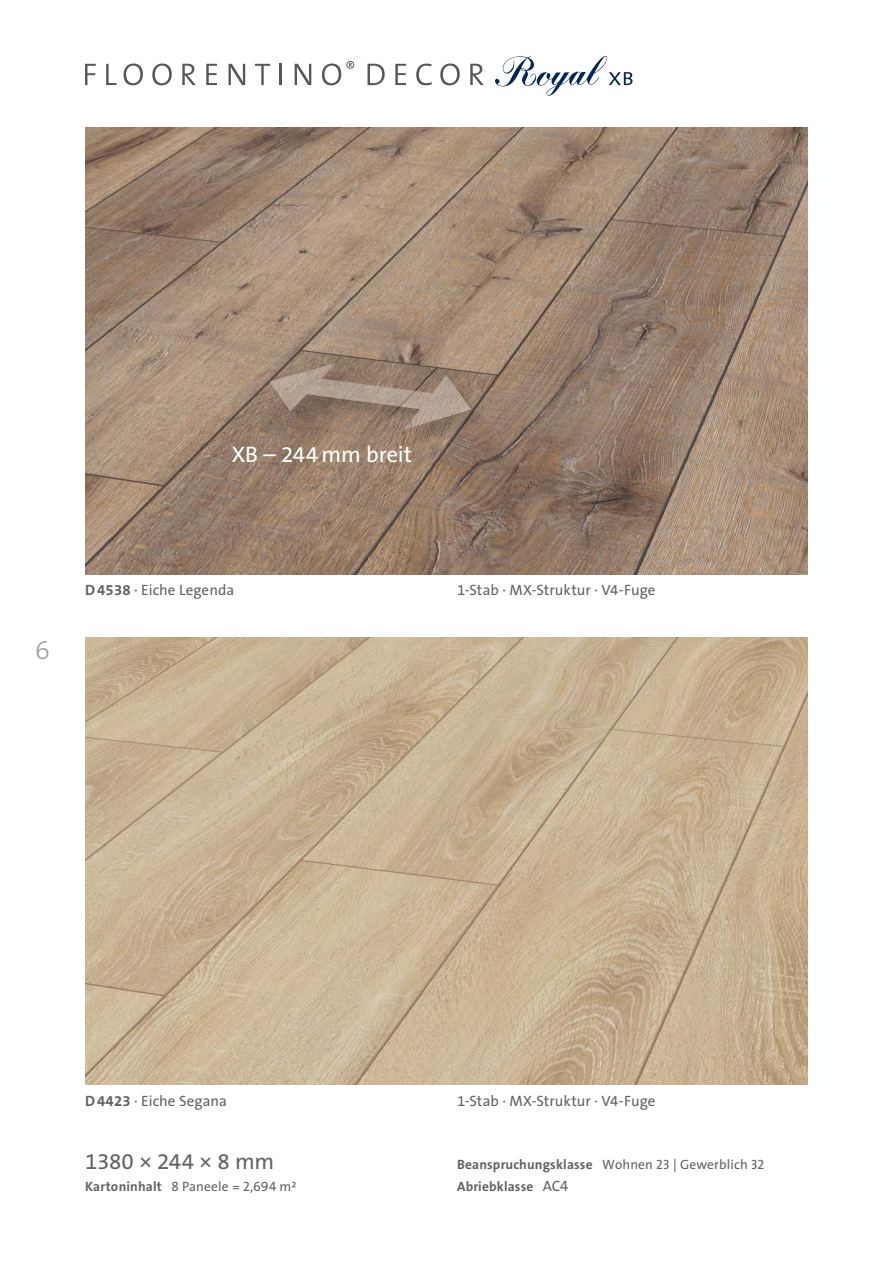
<style>
.page{position:relative;width:893px;height:1263px;background:#fff}
.page>*{position:absolute;margin:0;border:0;box-sizing:border-box;transform-origin:0 0}
.t1{font:300 27px "The Sans B3";color:#9b9d9f}
.t2{font:22.5px "The Sans B5 Plain";letter-spacing:-.005em;color:#fff}
.t3{font:22.5px "The Sans B5 Plain";letter-spacing:-.01em;color:#626364}
.t4{font:15px "The Sans B5 Plain";color:#626364}
.t5{font:700 13.5px/21.3px "The Sans B7";letter-spacing:.01em;color:#626364}
.s1{font-family:"The Sans B7";font-weight:700}
.s2{font-family:"The Sans Caps";font-weight:400}
.s3{font-family:"The Sans";font-weight:400}
.s4{font-family:"The Sans Expert";font-weight:400}
.s5{font-family:"The Sans Caps";font-weight:400;font-size:15px}
</style>
<div class="page">
<img style="left:85px;top:128px;width:723px;height:446px">
<img style="left:85px;top:638px;width:723px;height:446px">
<svg style="left:85px;top:64px;width:11px;height:21px"></svg>
<svg style="left:106px;top:64px;width:10px;height:21px"></svg>
<svg style="left:124px;top:64px;width:19px;height:21px"></svg>
<svg style="left:152px;top:64px;width:20px;height:21px"></svg>
<svg style="left:182px;top:64px;width:14px;height:21px"></svg>
<svg style="left:206px;top:64px;width:11px;height:21px"></svg>
<svg style="left:229px;top:64px;width:16px;height:21px"></svg>
<svg style="left:255px;top:64px;width:15px;height:21px"></svg>
<hr style="left:280px;top:64px;width:2px;height:21px;background:#565757">
<svg style="left:295px;top:64px;width:16px;height:21px"></svg>
<svg style="left:322px;top:61px;width:32px;height:24px"></svg>
<svg style="left:368px;top:64px;width:17px;height:21px"></svg>
<svg style="left:395px;top:64px;width:11px;height:21px"></svg>
<svg style="left:416px;top:64px;width:16px;height:21px"></svg>
<svg style="left:440px;top:64px;width:20px;height:21px"></svg>
<svg style="left:470px;top:64px;width:14px;height:21px"></svg>
<svg style="left:495px;top:56px;width:137px;height:40px"></svg>
<div style="left:272px;top:366px;width:217px;height:82px;background:#000;opacity:.5"></div>
<svg style="left:246px;top:357px;width:252px;height:78px;background:#998372"></svg>
<h2 class="t2" style="left:232px;top:443px;width:182px">XB – 244mm breit</h2>
<h1 class="t1" style="left:35px;top:636px;width:16px">6</h1>
<p class="t4" style="left:85px;top:582px;width:151px"><span class="s1">D 4538</span> · Eiche Legenda</p>
<p class="t4" style="left:457px;top:582px;width:200px">1-Stab · MX-Struktur · V4-Fuge</p>
<p class="t4" style="left:85px;top:1093px;width:143px"><span class="s1">D 4423</span> · Eiche Segana</p>
<p class="t4" style="left:457px;top:1093px;width:200px">1-Stab · MX-Struktur · V4-Fuge</p>
<h2 class="t3" style="left:85px;top:1150px;width:191px">1380 × 244 × 8 mm</h2>
<p class="t5" style="left:85px;top:1176px;width:213px">Kartoninhalt <span class="s2">8</span> <span class="s3">Paneele =</span> <span class="s2">2,694</span> <span class="s3">m</span><span class="s4">C</span></p>
<p class="t5" style="left:457px;top:1155px;width:309px">Beanspruchungsklasse <span class="s3">Wohnen</span> <span class="s2">23</span> <span class="s3">| Gewerblich</span> <span class="s2">32<br></span>Abriebklasse <span class="s5">AC4</span></p>
</div>
